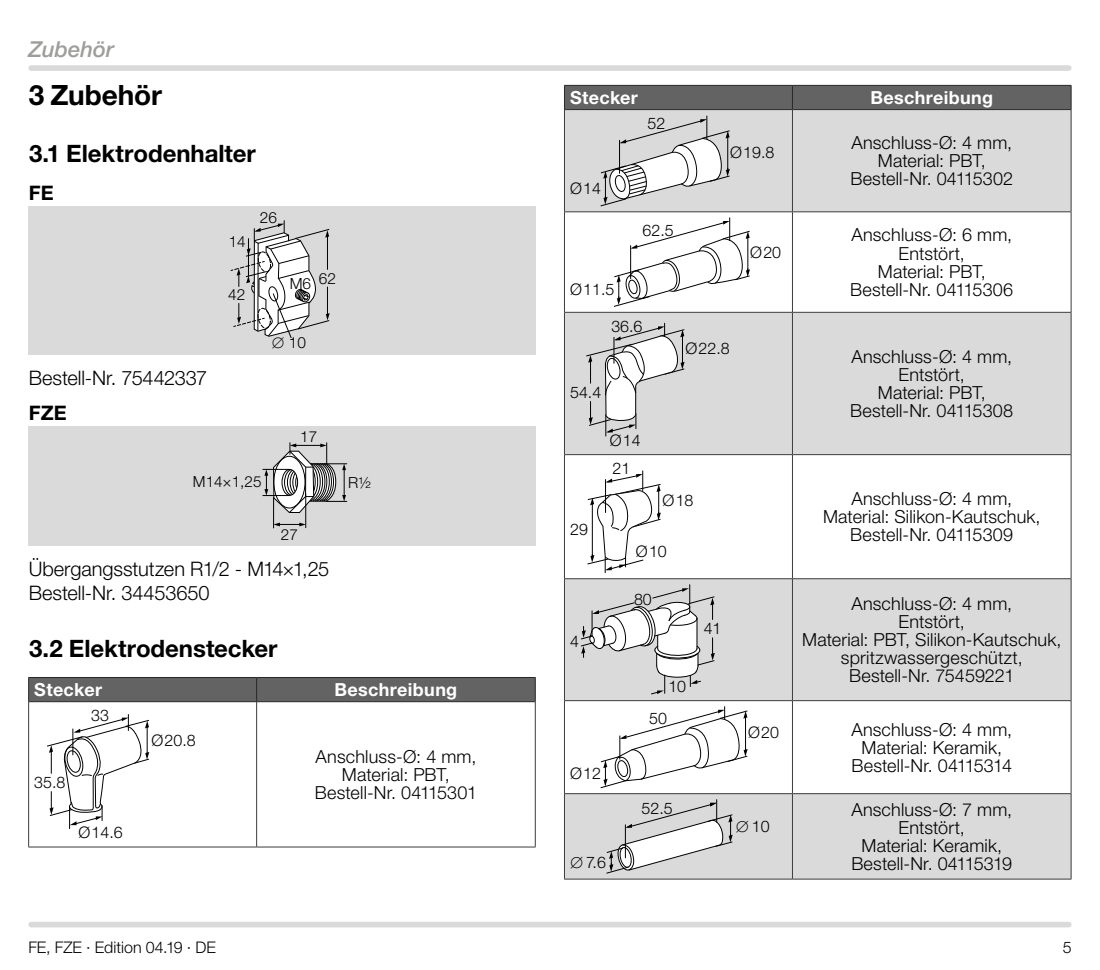
<style>
.page{position:relative;width:1100px;height:970px;background:#fff}
.page>*{position:absolute;margin:0;border:0;box-sizing:border-box;transform-origin:0 0}
.t1{font:700 28px "Helvetica Neue LT Pro";letter-spacing:-.005em;color:#000}
.t2{font:700 24px "Helvetica Neue LT Pro";color:#000}
.t3{font:italic 500 22px "Helvetica Neue LT Pro";color:#9d9d9c}
.t4{font:300 20px/24px "Helvetica Neue LT Pro";letter-spacing:-.005em;color:#000}
.t5{font:700 20px "Helvetica Neue LT Pro";color:#000}
.t6{font:300 18px/18px "Helvetica Neue LT Pro";letter-spacing:.01em;color:#000;text-align:center}
.t7{font:700 18px "Helvetica Neue LT Pro";letter-spacing:.015em;color:#fff}
.t8{font:300 16px "Helvetica Neue LT Pro";color:#000}
.t9{font:300 15.4px "Helvetica Neue LT Pro";color:#000}
.t10{font:300 15.2px "Helvetica Neue LT Pro";color:#000}
</style>
<div class="page">
<div style="left:31px;top:921px;width:1038px;height:6px;background:#dadada"></div>
<div style="left:31px;top:65px;width:1038px;height:6px;background:#dadada"></div>
<div style="left:28px;top:207px;width:508px;height:148px;background:#dadada"></div>
<svg style="left:231px;top:220px;width:99px;height:118px"></svg>
<div style="left:28px;top:426px;width:508px;height:120px;background:#dadada"></div>
<hr style="left:273px;top:497px;width:1px;height:31px;background:#000">
<hr style="left:305px;top:493px;width:1px;height:34px;background:#000">
<svg style="left:273px;top:522px;width:33px;height:4px"></svg>
<svg style="left:263px;top:442px;width:84px;height:71px"></svg>
<div style="left:28px;top:677px;width:508px;height:24px;background:#646363"></div>
<hr style="left:28px;top:701px;width:229px;height:1px;background:#282827">
<hr style="left:257px;top:701px;width:279px;height:1px;background:#282827">
<hr style="left:28px;top:702px;width:1px;height:144px;background:#3c3c3b">
<hr style="left:256px;top:702px;width:1px;height:144px;background:#3c3c3b">
<hr style="left:535px;top:702px;width:1px;height:144px;background:#3c3c3b">
<hr style="left:28px;top:846px;width:229px;height:1px;background:#3c3c3b">
<hr style="left:257px;top:846px;width:279px;height:1px;background:#3c3c3b">
<svg style="left:47px;top:714px;width:102px;height:115px"></svg>
<svg style="left:565px;top:110px;width:506px;height:768px;fill:#dadada"></svg>
<div style="left:564px;top:85px;width:508px;height:25px;background:#646363"></div>
<hr style="left:564px;top:109px;width:228px;height:1px;background:#282827">
<hr style="left:792px;top:109px;width:279px;height:1px;background:#282827">
<hr style="left:564px;top:110px;width:1px;height:101px;background:#3c3c3b">
<hr style="left:792px;top:110px;width:1px;height:101px;background:#3c3c3b">
<hr style="left:1071px;top:110px;width:1px;height:101px;background:#3c3c3b">
<hr style="left:564px;top:211px;width:228px;height:1px;background:#3c3c3b">
<hr style="left:564px;top:212px;width:1px;height:100px;background:#3c3c3b">
<hr style="left:792px;top:211px;width:279px;height:1px;background:#3c3c3b">
<hr style="left:792px;top:212px;width:1px;height:100px;background:#3c3c3b">
<hr style="left:1071px;top:212px;width:1px;height:100px;background:#3c3c3b">
<hr style="left:564px;top:312px;width:228px;height:1px;background:#3c3c3b">
<hr style="left:564px;top:312px;width:1px;height:142px;background:#3c3c3b">
<hr style="left:792px;top:312px;width:279px;height:1px;background:#3c3c3b">
<hr style="left:792px;top:312px;width:1px;height:142px;background:#3c3c3b">
<hr style="left:1071px;top:312px;width:1px;height:142px;background:#3c3c3b">
<hr style="left:564px;top:454px;width:228px;height:1px;background:#3c3c3b">
<hr style="left:564px;top:455px;width:1px;height:123px;background:#3c3c3b">
<hr style="left:792px;top:454px;width:279px;height:1px;background:#3c3c3b">
<hr style="left:792px;top:455px;width:1px;height:123px;background:#3c3c3b">
<hr style="left:1071px;top:455px;width:1px;height:123px;background:#3c3c3b">
<hr style="left:564px;top:578px;width:228px;height:1px;background:#3c3c3b">
<hr style="left:564px;top:579px;width:1px;height:121px;background:#3c3c3b">
<hr style="left:792px;top:578px;width:279px;height:1px;background:#3c3c3b">
<hr style="left:792px;top:579px;width:1px;height:121px;background:#3c3c3b">
<hr style="left:1071px;top:579px;width:1px;height:121px;background:#3c3c3b">
<hr style="left:564px;top:700px;width:228px;height:1px;background:#3c3c3b">
<hr style="left:564px;top:701px;width:1px;height:92px;background:#3c3c3b">
<hr style="left:792px;top:700px;width:279px;height:1px;background:#3c3c3b">
<hr style="left:792px;top:701px;width:1px;height:92px;background:#3c3c3b">
<hr style="left:1071px;top:701px;width:1px;height:92px;background:#3c3c3b">
<hr style="left:564px;top:793px;width:228px;height:1px;background:#3c3c3b">
<hr style="left:564px;top:794px;width:1px;height:84px;background:#3c3c3b">
<hr style="left:792px;top:793px;width:279px;height:1px;background:#3c3c3b">
<hr style="left:792px;top:794px;width:1px;height:84px;background:#3c3c3b">
<hr style="left:1071px;top:794px;width:1px;height:84px;background:#3c3c3b">
<hr style="left:564px;top:878px;width:228px;height:1px;background:#3c3c3b">
<hr style="left:792px;top:878px;width:279px;height:1px;background:#3c3c3b">
<svg style="left:600px;top:116px;width:130px;height:90px"></svg>
<svg style="left:613px;top:218px;width:137px;height:89px"></svg>
<svg style="left:586px;top:323px;width:99px;height:113px"></svg>
<svg style="left:587px;top:471px;width:74px;height:102px"></svg>
<svg style="left:580px;top:584px;width:135px;height:110px"></svg>
<svg style="left:600px;top:706px;width:148px;height:82px"></svg>
<svg style="left:606px;top:799px;width:127px;height:74px"></svg>
<p class="t3" style="left:28px;top:36px;width:87px">Zubehör</p>
<h1 class="t1" style="left:29px;top:78px;width:135px">3 Zubehör</h1>
<h2 class="t2" style="left:29px;top:139px;width:228px">3.1 Elektrodenhalter</h2>
<p class="t5" style="left:29px;top:181px;width:26px">FE</p>
<p class="t9" style="left:229px;top:232px;width:19px">14</p>
<p class="t9" style="left:228px;top:285px;width:19px">42</p>
<p class="t9" style="left:260px;top:208px;width:19px">26</p>
<p class="t9" style="left:290px;top:271px;width:48px">M6 62</p>
<p class="t4" style="left:29px;top:365px;width:180px">Bestell-Nr. 75442337</p>
<p class="t5" style="left:29px;top:401px;width:39px">FZE</p>
<p class="t9" style="left:272px;top:333px;width:36px">∅ 10</p>
<p class="t10" style="left:300px;top:427px;width:18px">17</p>
<p class="t10" style="left:193px;top:472px;width:70px">M14×1,25</p>
<p class="t10" style="left:348px;top:473px;width:24px">R½</p>
<p class="t10" style="left:281px;top:525px;width:18px">27</p>
<p class="t4" style="left:29px;top:556px;width:302px">Übergangsstutzen R1/2 - M14×1,25<br>Bestell-Nr. 34453650</p>
<h2 class="t2" style="left:29px;top:634px;width:250px">3.2 Elektrodenstecker</h2>
<p class="t7" style="left:34px;top:678px;width:69px">Stecker</p>
<p class="t7" style="left:335px;top:678px;width:124px">Beschreibung</p>
<p class="t8" style="left:91px;top:705px;width:19px">33</p>
<p class="t8" style="left:34px;top:772px;width:33px">35.8</p>
<p class="t8" style="left:79px;top:822px;width:46px">Ø 14.6</p>
<p class="t8" style="left:151px;top:730px;width:46px">Ø 20.8</p>
<p class="t6" style="left:315px;top:747px;width:164px">Anschluss-Ø: 4 mm,<br>Material: PBT,<br>Bestell-Nr. 04115301</p>
<p class="t7" style="left:570px;top:86px;width:69px">Stecker</p>
<p class="t7" style="left:870px;top:86px;width:124px">Beschreibung</p>
<p class="t8" style="left:730px;top:142px;width:46px">Ø 19.8</p>
<p class="t8" style="left:570px;top:178px;width:32px">Ø 14</p>
<p class="t8" style="left:648px;top:113px;width:19px">52</p>
<p class="t6" style="left:850px;top:133px;width:164px">Anschluss-Ø: 4 mm,<br>Material: PBT,<br>Bestell-Nr. 04115302</p>
<p class="t8" style="left:570px;top:280px;width:46px">Ø 11.5</p>
<p class="t8" style="left:643px;top:220px;width:33px">62.5</p>
<p class="t6" style="left:850px;top:226px;width:165px">Anschluss-Ø: 6 mm,<br>Entstört,<br>Material: PBT,<br>Bestell-Nr. 04115306</p>
<p class="t8" style="left:750px;top:243px;width:32px">Ø 20</p>
<p class="t8" style="left:611px;top:316px;width:33px">36.6</p>
<p class="t8" style="left:570px;top:382px;width:33px">54.4</p>
<p class="t8" style="left:685px;top:338px;width:46px">Ø 22.8</p>
<p class="t8" style="left:570px;top:519px;width:19px">29</p>
<p class="t8" style="left:610px;top:430px;width:32px">Ø 14</p>
<p class="t8" style="left:612px;top:458px;width:19px">21</p>
<p class="t8" style="left:663px;top:490px;width:32px">Ø 18</p>
<p class="t8" style="left:636px;top:541px;width:32px">Ø 10</p>
<p class="t8" style="left:570px;top:631px;width:10px">4</p>
<p class="t8" style="left:634px;top:589px;width:19px">80</p>
<p class="t8" style="left:668px;top:676px;width:19px">10</p>
<p class="t8" style="left:649px;top:708px;width:19px">50</p>
<p class="t8" style="left:704px;top:618px;width:19px">41</p>
<p class="t8" style="left:570px;top:763px;width:32px">Ø 12</p>
<p class="t8" style="left:748px;top:722px;width:32px">Ø 20</p>
<p class="t6" style="left:850px;top:347px;width:164px">Anschluss-Ø: 4 mm,<br>Entstört,<br>Material: PBT,<br>Bestell-Nr. 04115308</p>
<p class="t6" style="left:823px;top:489px;width:219px">Anschluss-Ø: 4 mm,<br>Material: Silikon-Kautschuk,<br>Bestell-Nr. 04115309</p>
<p class="t6" style="left:802px;top:594px;width:261px">Anschluss-Ø: 4 mm,<br>Entstört,<br>Material: PBT, Silikon-Kautschuk, spritzwassergeschützt,<br>Bestell-Nr. 75459221</p>
<p class="t6" style="left:851px;top:719px;width:162px">Anschluss-Ø: 4 mm,<br>Material: Keramik,<br>Bestell-Nr. 04115314</p>
<p class="t8" style="left:570px;top:852px;width:37px">∅ 7.6</p>
<p class="t8" style="left:641px;top:798px;width:33px">52.5</p>
<p class="t6" style="left:851px;top:800px;width:162px">Anschluss-Ø: 7 mm,<br>Entstört,<br>Material: Keramik,<br>Bestell-Nr. 04115319</p>
<p class="t8" style="left:736px;top:816px;width:35px">∅10</p>
<p class="t8" style="left:28px;top:937px;width:189px">FE, FZE · Edition 04.19 · DE</p>
<p class="t8" style="left:1063px;top:937px;width:10px">5</p>
</div>
